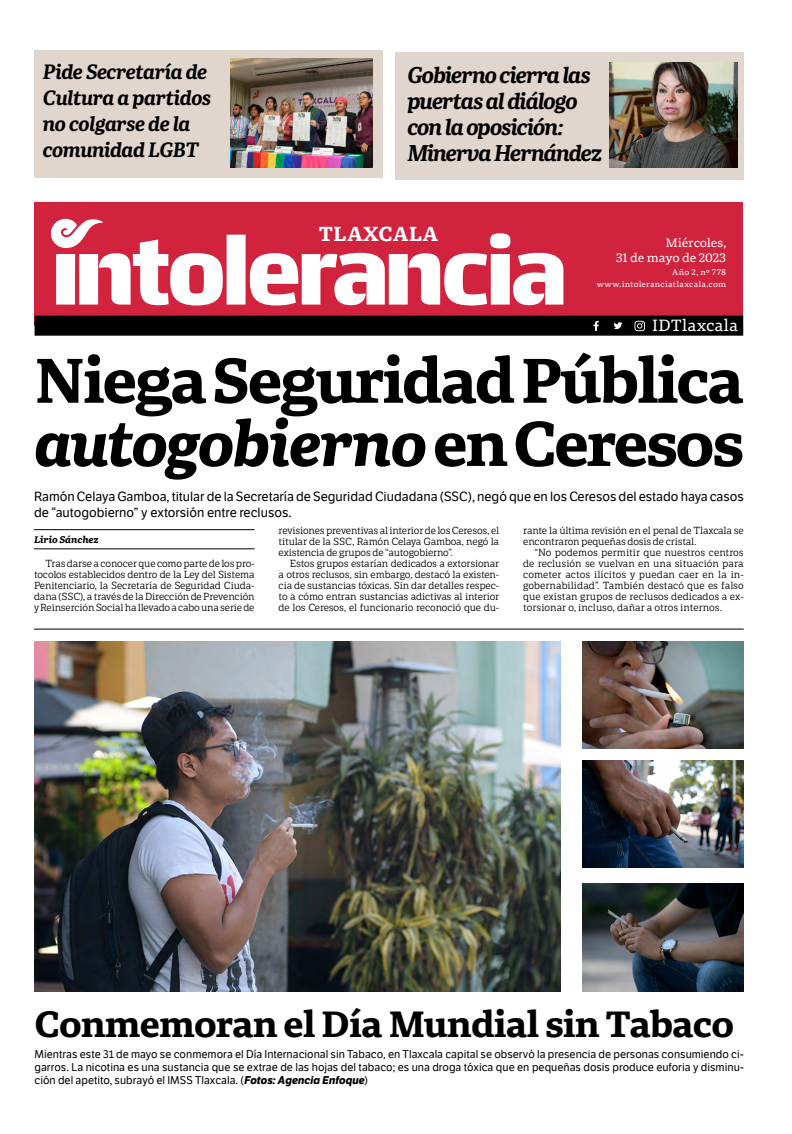
<style>
.page{position:relative;width:792px;height:1134px;background:#fff}
.page>*{position:absolute;margin:0;border:0;box-sizing:border-box;transform-origin:0 0}
.t1{font:700 62px/63.2px "Portada Text";letter-spacing:-.04em;color:#000}
.t2{font:700 36px "Portada Text";letter-spacing:-.025em;color:#000}
.t3{font:italic 700 22px/26px "Portada";letter-spacing:-.05em;color:#000}
.t4{font:italic 700 20px/26px "Portada";letter-spacing:-.03em;color:#000}
.t5{font:700 20px "Portada Text";letter-spacing:.025em;color:#fff}
.t6{font:16px "Portada Text";letter-spacing:-.01em;color:#fff}
.t7{font:13px/16px "LFT Etica";color:#000}
.t8{font:12px/15px "Portada Text";letter-spacing:-.015em;color:#fff;text-align:right}
.t9{font:11px/13px "LFT Etica";color:#000;text-align:justify}
.t10{font:10px/11px "LFT Etica Sheriff";letter-spacing:-.02em;color:#000;text-align:justify}
.t11{font:italic 700 9.5px "Portada Text";letter-spacing:-.01em;color:#000}
.t12{font:8px/12px "Portada Text";letter-spacing:.025em;color:#fff;text-align:right}
.s1{font-style:italic}
.s2{font-weight:700;font-style:italic}
</style>
<div class="page">
<div style="left:35px;top:202px;width:708px;height:124px;background:#d1223e"></div>
<div style="left:35px;top:316px;width:708px;height:20px;background:#000"></div>
<div style="left:227px;top:235px;width:19px;height:70px;background:#fff"></div>
<svg style="left:250px;top:233px;width:313px;height:72px"></svg>
<svg style="left:51px;top:218px;width:172px;height:87px"></svg>
<hr style="left:34px;top:529px;width:221px;height:1px;background:#000">
<hr style="left:34px;top:548px;width:221px;height:1px;background:#000">
<svg style="left:594px;top:321px;width:5px;height:10px"></svg>
<svg style="left:614px;top:322px;width:8px;height:7px"></svg>
<svg style="left:632px;top:318px;width:16px;height:16px"></svg>
<svg style="left:634px;top:321px;width:11px;height:10px"></svg>
<div style="left:395px;top:52px;width:349px;height:128px;background:#e0d6ce"></div>
<img style="left:610px;top:62px;width:128px;height:105px">
<div style="left:35px;top:50px;width:348px;height:127px;background:#e0d6ce"></div>
<img style="left:230px;top:59px;width:142px;height:108px">
<hr style="left:34px;top:629px;width:710px;height:1px;background:#000">
<img style="left:35px;top:641px;width:525px;height:350px">
<img style="left:582px;top:641px;width:162px;height:108px">
<img style="left:582px;top:760px;width:162px;height:108px">
<img style="left:582px;top:883px;width:162px;height:108px">
<h3 class="t4" style="left:43px;top:58px;width:170px">Pide Secretaría de<br>Cultura a partidos no colgarse de la comunidad LGBT</h3>
<h3 class="t3" style="left:407px;top:61px;width:196px">Gobierno cierra las puertas al diálogo con la oposición:<br>Minerva Hernández</h3>
<h3 class="t5" style="left:319px;top:219px;width:121px">TLAXCALA</h3>
<p class="t8" style="left:616px;top:235px;width:111px">Miércoles,<br>31 de mayo de 2023</p>
<p class="t12" style="left:597px;top:266px;width:131px">Año 2, nº 778 www.intoleranciatlaxcala.com</p>
<h3 class="t6" style="left:652px;top:315px;width:88px">IDTlaxcala</h3>
<h1 class="t1" style="left:34px;top:347px;width:712px">Niega Seguridad Pública <span class="s1">autogobierno</span> en Ceresos</h1>
<h3 class="t7" style="left:34px;top:488px;width:711px">Ramón Celaya Gamboa, titular de la Secretaría de Seguridad Ciudadana (SSC), negó que en los Ceresos del estado haya casos de “autogobierno” y extorsión entre reclusos.</h3>
<p class="t11" style="left:34px;top:532px;width:66px">Lirio Sánchez</p>
<p class="t10" style="left:34px;top:558px;width:222px;text-indent:11px">Tras darse a conocer que como parte de los pro&shy;tocolos establecidos dentro de la Ley del Sistema Penitenciario, la Secretaría de Seguridad Ciuda&shy;dana (SSC), a través de la Dirección de Prevención y Reinserción Social ha llevado a cabo una serie de</p>
<p class="t10" style="left:279px;top:525px;width:222px">revisiones preventivas al interior de los Ceresos, el titular de la SSC, Ramón Celaya Gamboa, negó la existencia de grupos de “autogobierno”.</p>
<p class="t10" style="left:279px;top:558px;width:222px;text-indent:11px">Estos grupos estarían dedicados a extorsionar a otros reclusos, sin embargo, destacó la existen&shy;cia de sustancias tóxicas. Sin dar detalles respec&shy;to a cómo entran sustancias adictivas al interior de los Ceresos, el funcionario reconoció que du-</p>
<p class="t10" style="left:523px;top:525px;width:222px">rante la última revisión en el penal de Tlaxcala se encontraron pequeñas dosis de cristal.</p>
<p class="t10" style="left:523px;top:547px;width:222px;text-indent:11px">“No podemos permitir que nuestros centros de reclusión se vuelvan en una situación para cometer actos ilícitos y puedan caer en la in&shy;gobernabilidad”. También destacó que es falso que existan grupos de reclusos dedicados a ex&shy;torsionar o, incluso, dañar a otros internos.</p>
<h2 class="t2" style="left:35px;top:997px;width:701px">Conmemoran el Día Mundial sin Tabaco</h2>
<p class="t9" style="left:35px;top:1047px;width:711px">Mientras este 31 de mayo se conmemora el Día Internacional sin Tabaco, en Tlaxcala capital se observó la presencia de personas consumiendo ci&shy;garros. La nicotina es una sustancia que se extrae de las hojas del tabaco; es una droga tóxica que en pequeñas dosis produce euforia y disminu&shy;ción del apetito, subrayó el IMSS Tlaxcala. (<span class="s2">Fotos: Agencia Enfoque</span>)</p>
</div>
